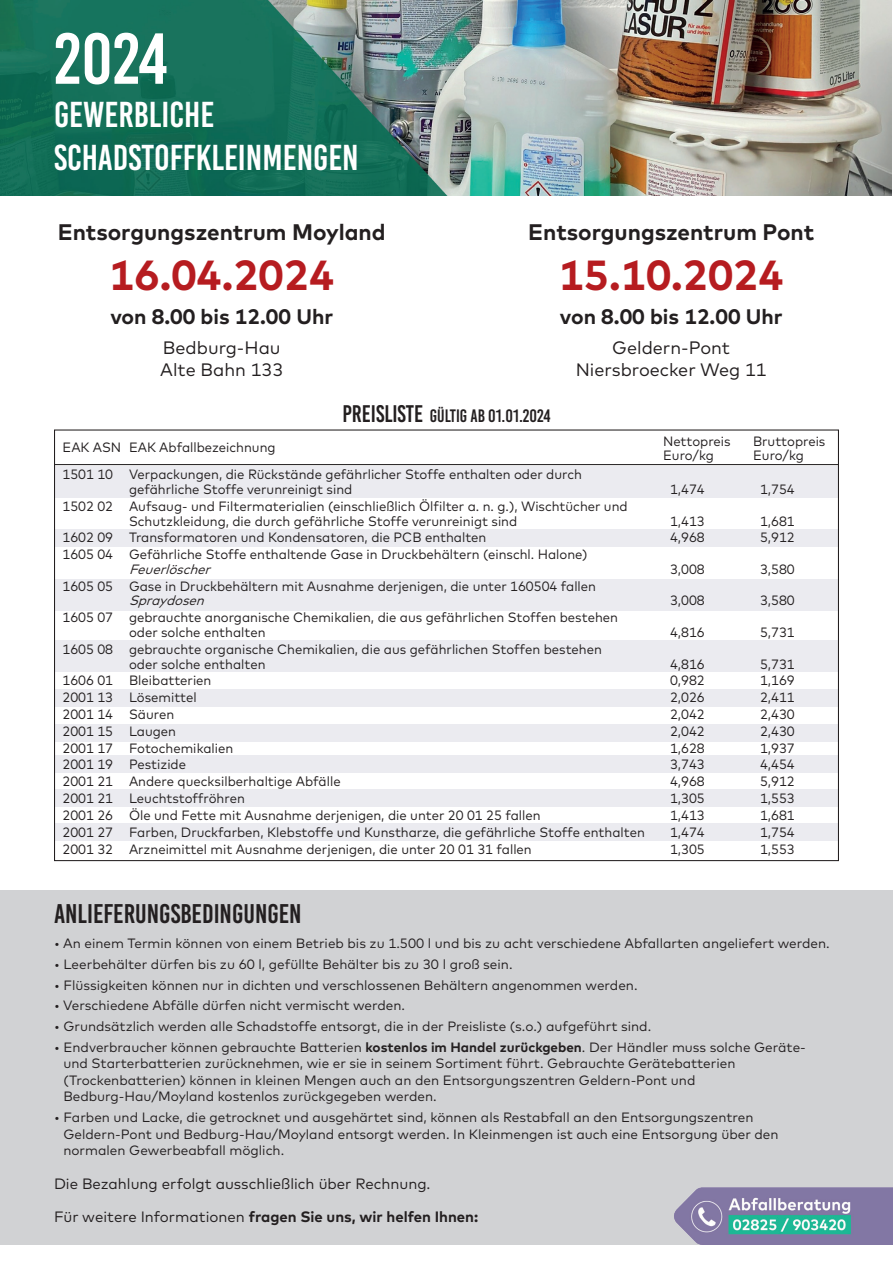
<style>
.page{position:relative;width:893px;height:1263px;background:#fff}
.page>*{position:absolute;margin:0;border:0;box-sizing:border-box;transform-origin:0 0}
.t1{font:72px "Bebas Kai";color:#fff}
.t2{font:700 42px "Mark";color:#b61c20}
.t3{font:36px/43.2px "Bebas Kai";color:#fff}
.t4{font:27px "Bebas Kai";color:#231f20}
.t5{font:700 22.5px "Mark";color:#231f20}
.t6{font:700 21px "Mark";color:#231f20}
.t7{font:18px/21.6px "Mark";color:#231f20}
.t8{font:18px "Bebas Kai";color:#231f20}
.t9{font:700 15px "Mark";color:#231f20}
.t10{font:15px "Mark";color:#231f20}
.t11{font:13.5px/16.5px "Mark";color:#231f20}
.t12{font:italic 13.5px "Mark";color:#231f20}
.s1{font-size:24px}
.s2{font-weight:700}
.s3{font-weight:400}
</style>
<div class="page">
<div style="left:0;top:890px;width:893px;height:354px;background:#d1d2d4"></div>
<img style="left:0;top:0;width:892px;height:196px">
<img style="left:674px;top:1187px;width:219px;height:57px">
<div style="left:54px;top:466px;width:785px;height:31px;background:#ebebf0"></div>
<div style="left:54px;top:529px;width:785px;height:17px;background:#ebebf0"></div>
<div style="left:54px;top:689px;width:785px;height:17px;background:#ebebf0"></div>
<div style="left:54px;top:724px;width:785px;height:17px;background:#ebebf0"></div>
<div style="left:54px;top:756px;width:785px;height:17px;background:#ebebf0"></div>
<div style="left:54px;top:790px;width:785px;height:17px;background:#ebebf0"></div>
<div style="left:54px;top:824px;width:785px;height:17px;background:#ebebf0"></div>
<div style="left:54px;top:579px;width:785px;height:31px;background:#ebebf0"></div>
<div style="left:54px;top:641px;width:785px;height:31px;background:#ebebf0"></div>
<hr style="left:54px;top:464px;width:785px;height:1px;background:#231f20">
<h1 class="t1" style="left:54px;top:20px;width:115px">2024</h1>
<h3 class="t3" style="left:54px;top:93px;width:306px">GEWERBLICHE<br>SCHADSTOFFKLEINMENGEN</h3>
<h3 class="t5" style="left:58px;top:217px;width:329px">Entsorgungszentrum Moyland</h3>
<h2 class="t2" style="left:109px;top:248px;width:226px">16.04.2024</h2>
<h3 class="t6" style="left:110px;top:303px;width:224px">von 8.00 bis 12.00 Uhr</h3>
<h3 class="t7" style="left:160px;top:337px;width:124px">Bedburg-Hau<br>Alte Bahn 133</h3>
<h3 class="t5" style="left:528px;top:217px;width:288px">Entsorgungszentrum Pont</h3>
<h2 class="t2" style="left:559px;top:248px;width:226px">15.10.2024</h2>
<h3 class="t6" style="left:560px;top:303px;width:224px">von 8.00 bis 12.00 Uhr</h3>
<h3 class="t7" style="left:576px;top:337px;width:193px;text-align:center">Geldern-Pont<br>Niersbroecker Weg 11</h3>
<h3 class="t8" style="left:342px;top:407px;width:210px"><span class="s1">PREISLISTE</span> GÜLTIG AB 01.01.2024</h3>
<p class="t11" style="left:63px;top:438px;width:215px">EAK ASN EAK Abfallbezeichnung</p>
<p class="t11" style="left:663px;top:432px;width:69px">Nettopreis</p>
<p class="t11" style="left:753px;top:432px;width:74px">Bruttopreis</p>
<p class="t11" style="left:663px;top:447px;width:52px">Euro/kg</p>
<p class="t11" style="left:753px;top:447px;width:52px">Euro/kg</p>
<p class="t11" style="left:129px;top:467px;width:454px;line-height:14.7px;text-indent:-66px">1501 10 Verpackungen, die Rückstände gefährlicher Stoffe enthalten oder durch gefährliche Stoffe verunreinigt sind</p>
<p class="t11" style="left:129px;top:499px;width:500px;line-height:14.7px;text-indent:-66px">1502 02 Aufsaug- und Filtermaterialien (einschließlich Ölfilter a. n. g.), Wischtücher und<br>Schutzkleidung, die durch gefährliche Stoffe verunreinigt sind</p>
<p class="t11" style="left:670px;top:481px;width:36px">1,474</p>
<p class="t11" style="left:760px;top:481px;width:36px">1,754</p>
<p class="t11" style="left:670px;top:512px;width:36px">1,413</p>
<p class="t11" style="left:760px;top:512px;width:36px">1,681</p>
<p class="t11" style="left:63px;top:529px;width:425px">1602 09 Transformatoren und Kondensatoren, die PCB enthalten</p>
<p class="t11" style="left:670px;top:529px;width:36px">4,968</p>
<p class="t11" style="left:760px;top:529px;width:36px">5,912</p>
<p class="t11" style="left:63px;top:546px;width:526px">1605 04 Gefährliche Stoffe enthaltende Gase in Druckbehältern (einschl. Halone)</p>
<p class="t12" style="left:129px;top:561px;width:88px">Feuerlöscher</p>
<p class="t11" style="left:670px;top:561px;width:36px">3,008</p>
<p class="t11" style="left:760px;top:561px;width:36px">3,580</p>
<p class="t11" style="left:63px;top:578px;width:535px">1605 05 Gase in Druckbehältern mit Ausnahme derjenigen, die unter 160504 fallen</p>
<p class="t12" style="left:129px;top:592px;width:81px">Spraydosen</p>
<p class="t11" style="left:670px;top:592px;width:36px">3,008</p>
<p class="t11" style="left:760px;top:592px;width:36px">3,580</p>
<p class="t11" style="left:129px;top:610px;width:491px;line-height:14.7px;text-indent:-66px">1605 07 gebrauchte anorganische Chemikalien, die aus gefährlichen Stoffen bestehen oder solche enthalten</p>
<p class="t11" style="left:670px;top:624px;width:36px">4,816</p>
<p class="t11" style="left:760px;top:624px;width:36px">5,731</p>
<p class="t11" style="left:129px;top:641px;width:474px;line-height:14.7px;text-indent:-66px">1605 08 gebrauchte organische Chemikalien, die aus gefährlichen Stoffen bestehen oder solche enthalten</p>
<p class="t11" style="left:670px;top:655px;width:36px">4,816</p>
<p class="t11" style="left:760px;top:655px;width:36px">5,731</p>
<p class="t11" style="left:63px;top:672px;width:150px">1606 01 Bleibatterien</p>
<p class="t11" style="left:670px;top:672px;width:36px">0,982</p>
<p class="t11" style="left:760px;top:672px;width:36px">1,169</p>
<p class="t11" style="left:63px;top:689px;width:136px">2001 13 Lösemittel</p>
<p class="t11" style="left:670px;top:689px;width:36px">2,026</p>
<p class="t11" style="left:760px;top:689px;width:36px">2,411</p>
<p class="t11" style="left:63px;top:706px;width:113px">2001 14 Säuren</p>
<p class="t11" style="left:670px;top:706px;width:36px">2,042</p>
<p class="t11" style="left:760px;top:706px;width:36px">2,430</p>
<p class="t11" style="left:63px;top:723px;width:115px">2001 15 Laugen</p>
<p class="t11" style="left:670px;top:723px;width:36px">2,042</p>
<p class="t11" style="left:760px;top:723px;width:36px">2,430</p>
<p class="t11" style="left:63px;top:739px;width:172px">2001 17 Fotochemikalien</p>
<p class="t11" style="left:670px;top:739px;width:36px">1,628</p>
<p class="t11" style="left:760px;top:739px;width:36px">1,937</p>
<p class="t11" style="left:63px;top:756px;width:125px">2001 19 Pestizide</p>
<p class="t11" style="left:670px;top:756px;width:36px">3,743</p>
<p class="t11" style="left:760px;top:756px;width:36px">4,454</p>
<p class="t11" style="left:63px;top:773px;width:280px">2001 21 Andere quecksilberhaltige Abfälle</p>
<p class="t11" style="left:670px;top:773px;width:36px">4,968</p>
<p class="t11" style="left:760px;top:773px;width:36px">5,912</p>
<p class="t11" style="left:63px;top:790px;width:184px">2001 21 Leuchtstoffröhren</p>
<p class="t11" style="left:670px;top:790px;width:36px">1,305</p>
<p class="t11" style="left:760px;top:790px;width:36px">1,553</p>
<p class="t11" style="left:63px;top:807px;width:480px">2001 26 Öle und Fette mit Ausnahme derjenigen, die unter 20 01 25 fallen</p>
<p class="t11" style="left:670px;top:807px;width:36px">1,413</p>
<p class="t11" style="left:760px;top:807px;width:36px">1,681</p>
<p class="t11" style="left:63px;top:823px;width:584px">2001 27 Farben, Druckfarben, Klebstoffe und Kunstharze, die gefährliche Stoffe enthalten</p>
<p class="t11" style="left:670px;top:823px;width:36px">1,474</p>
<p class="t11" style="left:760px;top:823px;width:36px">1,754</p>
<p class="t11" style="left:63px;top:840px;width:471px">2001 32 Arzneimittel mit Ausnahme derjenigen, die unter 20 01 31 fallen</p>
<p class="t11" style="left:670px;top:840px;width:36px">1,305</p>
<p class="t11" style="left:760px;top:840px;width:36px">1,553</p>
<h3 class="t4" style="left:54px;top:899px;width:249px">ANLIEFERUNGSBEDINGUNGEN</h3>
<p class="t11" style="left:54px;top:935px;width:777px">• An einem Termin können von einem Betrieb bis zu 1.500 l und bis zu acht verschiedene Abfallarten angeliefert werden.</p>
<p class="t11" style="left:54px;top:955px;width:460px">• Leerbehälter dürfen bis zu 60 l, gefüllte Behälter bis zu 30 l groß sein.</p>
<p class="t11" style="left:54px;top:976px;width:585px">• Flüssigkeiten können nur in dichten und verschlossenen Behältern angenommen werden.</p>
<p class="t11" style="left:54px;top:997px;width:353px">• Verschiedene Abfälle dürfen nicht vermischt werden.</p>
<p class="t11" style="left:54px;top:1018px;width:599px">• Grundsätzlich werden alle Schadstoffe entsorgt, die in der Preisliste (s.o.) aufgeführt sind.</p>
<p class="t11" style="left:63px;top:1038px;width:744px;text-indent:-9px">• Endverbraucher können gebrauchte Batterien <span class="s2">kostenlos im Handel zurückgeben</span>. Der Händler muss solche Geräte&shy;und Starterbatterien zurücknehmen, wie er sie in seinem Sortiment führt. Gebrauchte Gerätebatterien (Trockenbatterien) können in kleinen Mengen auch an den Entsorgungszentren Geldern-Pont und Bedburg-Hau/Moyland kostenlos zurückgegeben werden.</p>
<p class="t11" style="left:63px;top:1109px;width:717px;text-indent:-9px">• Farben und Lacke, die getrocknet und ausgehärtet sind, können als Restabfall an den Entsorgungszentren<br>Geldern-Pont und Bedburg-Hau/Moyland entsorgt werden. In Kleinmengen ist auch eine Entsorgung über den normalen Gewerbeabfall möglich.</p>
<p class="t10" style="left:54px;top:1174px;width:378px">Die Bezahlung erfolgt ausschließlich über Rechnung.</p>
<p class="t9" style="left:54px;top:1207px;width:426px"><span class="s3">Für weitere Informationen</span> fragen Sie uns, wir helfen Ihnen:</p>
</div>
